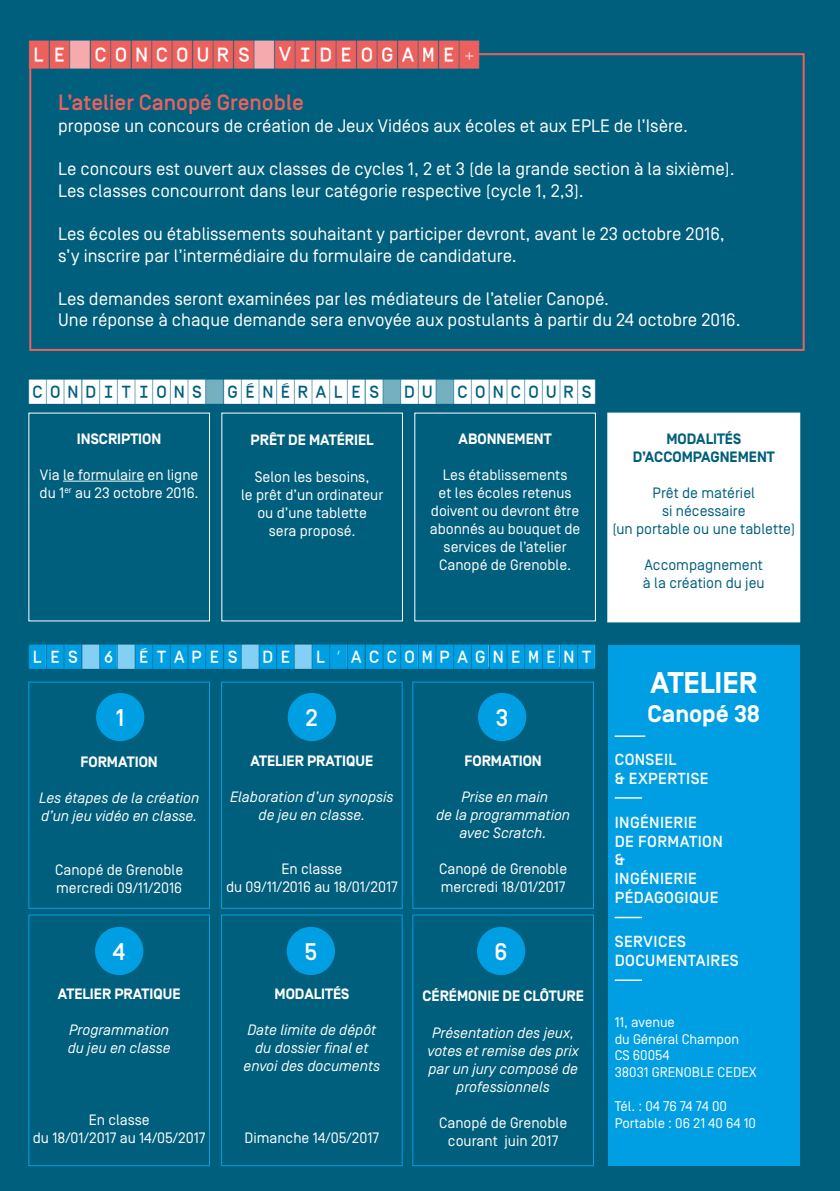
<style>
.page{position:relative;width:840px;height:1191px;background:#fff}
.page>*{position:absolute;margin:0;border:0;box-sizing:border-box;transform-origin:0 0}
.t1{font:700 30px "Simplon BP";color:#fff}
.t2{font:500 28px "Simplon CNDP";color:#ec615e}
.t3{font:500 24.2px "Simplon CNDP";color:#fff}
.t4{font:500 24.2px "Simplon CNDP";color:#009fe3}
.t5{font:700 24px "Simplon BP";color:#fff}
.t6{font:500 24px "Simplon BP";color:#fff}
.t7{font:500 22px "Simplon BP";color:#ec615e}
.t8{font:18px/21.6px "Simplon BP Regular";color:#fff}
.t9{font:500 16px/19px "Simplon BP";letter-spacing:.025em;color:#fff}
.t10{font:15px/18px "Simplon BP Regular";color:#fff;text-align:center}
.t11{font:italic 15px/18px "Simplon BP Regular";color:#fff;text-align:center}
.t12{font:700 15px "Simplon BP";color:#fff}
.t13{font:15px/18px "Simplon BP Regular";color:#005f7d;text-align:center}
.t14{font:700 15px/18px "Simplon BP";color:#005f7d;text-align:center}
.t15{font:14px/16.8px "Simplon BP Regular";color:#fff}
</style>
<div class="page">
<div style="left:0;top:0;width:839px;height:1191px;background:#005f7d"></div>
<div style="left:607px;top:413px;width:192px;height:209px;background:#fff"></div>
<div style="left:607px;top:412px;width:192px;height:210px;border:1px solid #fff"></div>
<hr style="left:63px;top:481px;width:81px;height:1px;background:#fff">
<div style="left:96px;top:693px;width:48px;height:48px;background:#009fe3;border-radius:50%"></div>
<div style="left:28px;top:681px;width:182px;height:228px;border:1px solid #009fe3"></div>
<div style="left:221px;top:681px;width:181px;height:228px;border:1px solid #009fe3"></div>
<div style="left:412px;top:681px;width:181px;height:228px;border:1px solid #009fe3"></div>
<div style="left:28px;top:914px;width:182px;height:252px;border:1px solid #009fe3"></div>
<div style="left:221px;top:914px;width:181px;height:252px;border:1px solid #009fe3"></div>
<div style="left:412px;top:914px;width:181px;height:252px;border:1px solid #009fe3"></div>
<div style="left:287px;top:693px;width:49px;height:48px;background:#009fe3;border-radius:50%"></div>
<div style="left:477px;top:693px;width:49px;height:48px;background:#009fe3;border-radius:50%"></div>
<div style="left:95px;top:927px;width:48px;height:48px;background:#009fe3;border-radius:50%"></div>
<div style="left:286px;top:927px;width:49px;height:48px;background:#009fe3;border-radius:50%"></div>
<div style="left:476px;top:927px;width:49px;height:48px;background:#009fe3;border-radius:50%"></div>
<div style="left:607px;top:645px;width:192px;height:520px;background:#009fe3"></div>
<hr style="left:614px;top:735px;width:31px;height:2px;background:#fff">
<svg style="left:614px;top:797px;width:27px;height:1px"></svg>
<hr style="left:614px;top:916px;width:27px;height:2px;background:#fff">
<hr style="left:614px;top:979px;width:27px;height:2px;background:#fff">
<svg style="left:29px;top:52px;width:776px;height:299px"></svg>
<div style="left:33px;top:44px;width:13px;height:21px;background:#fff"></div>
<div style="left:54px;top:44px;width:14px;height:21px;background:#fff"></div>
<div style="left:94px;top:44px;width:13px;height:21px;background:#fff"></div>
<div style="left:115px;top:44px;width:14px;height:21px;background:#fff"></div>
<div style="left:135px;top:44px;width:14px;height:21px;background:#fff"></div>
<div style="left:154px;top:44px;width:14px;height:21px;background:#fff"></div>
<div style="left:174px;top:44px;width:14px;height:21px;background:#fff"></div>
<div style="left:196px;top:44px;width:13px;height:21px;background:#fff"></div>
<div style="left:215px;top:44px;width:14px;height:21px;background:#fff"></div>
<div style="left:235px;top:44px;width:14px;height:21px;background:#fff"></div>
<div style="left:278px;top:44px;width:14px;height:21px;background:#fff"></div>
<div style="left:298px;top:44px;width:14px;height:21px;background:#fff"></div>
<div style="left:319px;top:44px;width:14px;height:21px;background:#fff"></div>
<div style="left:339px;top:44px;width:14px;height:21px;background:#fff"></div>
<div style="left:359px;top:44px;width:13px;height:21px;background:#fff"></div>
<div style="left:381px;top:44px;width:14px;height:21px;background:#fff"></div>
<div style="left:401px;top:44px;width:14px;height:21px;background:#fff"></div>
<div style="left:422px;top:44px;width:14px;height:21px;background:#fff"></div>
<div style="left:442px;top:44px;width:14px;height:21px;background:#fff"></div>
<div style="left:462px;top:44px;width:14px;height:21px;background:#fff"></div>
<div style="left:544px;top:645px;width:14px;height:22px;background:#fff"></div>
<div style="left:31px;top:645px;width:14px;height:22px;background:#fff"></div>
<div style="left:48px;top:645px;width:14px;height:22px;background:#fff"></div>
<div style="left:67px;top:645px;width:14px;height:22px;background:#fff"></div>
<div style="left:138px;top:645px;width:14px;height:22px;background:#fff"></div>
<div style="left:155px;top:645px;width:14px;height:22px;background:#fff"></div>
<div style="left:172px;top:645px;width:14px;height:22px;background:#fff"></div>
<div style="left:102px;top:645px;width:14px;height:22px;background:#fff"></div>
<div style="left:190px;top:645px;width:14px;height:22px;background:#fff"></div>
<div style="left:207px;top:645px;width:14px;height:22px;background:#fff"></div>
<div style="left:225px;top:645px;width:15px;height:22px;background:#fff"></div>
<div style="left:261px;top:645px;width:14px;height:22px;background:#fff"></div>
<div style="left:278px;top:645px;width:14px;height:22px;background:#fff"></div>
<div style="left:313px;top:645px;width:14px;height:22px;background:#fff"></div>
<div style="left:332px;top:645px;width:14px;height:22px;background:#fff"></div>
<div style="left:349px;top:645px;width:14px;height:22px;background:#fff"></div>
<div style="left:367px;top:645px;width:14px;height:22px;background:#fff"></div>
<div style="left:384px;top:645px;width:14px;height:22px;background:#fff"></div>
<div style="left:403px;top:645px;width:14px;height:22px;background:#fff"></div>
<div style="left:420px;top:645px;width:14px;height:22px;background:#fff"></div>
<div style="left:438px;top:645px;width:14px;height:22px;background:#fff"></div>
<div style="left:455px;top:645px;width:14px;height:22px;background:#fff"></div>
<div style="left:474px;top:645px;width:14px;height:22px;background:#fff"></div>
<div style="left:491px;top:645px;width:14px;height:22px;background:#fff"></div>
<div style="left:509px;top:645px;width:14px;height:22px;background:#fff"></div>
<div style="left:526px;top:645px;width:14px;height:22px;background:#fff"></div>
<div style="left:561px;top:645px;width:14px;height:22px;background:#fff"></div>
<div style="left:580px;top:645px;width:14px;height:22px;background:#fff"></div>
<h2 class="t2" style="left:29px;top:40px;width:452px">LE CONCOURS VIDEOGAME+</h2>
<p class="t7" style="left:58px;top:90px;width:247px">L’atelier Canopé Grenoble</p>
<p class="t8" style="left:58px;top:115px;width:631px">propose un concours de création de Jeux Vidéos aux écoles et aux EPLE de l’Isère.</p>
<p class="t8" style="left:58px;top:158px;width:677px">Le concours est ouvert aux classes de cycles 1, 2 et 3 (de la grande section à la sixième).<br>Les classes concourront dans leur catégorie respective (cycle 1, 2,3).</p>
<p class="t8" style="left:58px;top:223px;width:667px">Les écoles ou établissements souhaitant y participer devront, avant le 23 octobre 2016, s’y inscrire par l’intermédiaire du formulaire de candidature.</p>
<p class="t8" style="left:58px;top:288px;width:683px">Les demandes seront examinées par les médiateurs de l’atelier Canopé.<br>Une réponse à chaque demande sera envoyée aux postulants à partir du 24 octobre 2016.</p>
<h3 class="t3" style="left:29px;top:379px;width:568px">CONDITIONS GÉNÉRALES DU CONCOURS</h3>
<p class="t12" style="left:77px;top:430px;width:86px">INSCRIPTION</p>
<p class="t10" style="left:40px;top:465px;width:160px;text-align:left">Via le formulaire en ligne du 1<sup>er</sup> au 23 octobre 2016.</p>
<p class="t12" style="left:250px;top:431px;width:124px">PRÊT DE MATÉRIEL</p>
<p class="t10" style="left:241px;top:468px;width:143px">Selon les besoins,<br>le prêt d’un ordinateur ou d’une tablette<br>sera proposé.</p>
<p class="t12" style="left:458px;top:430px;width:94px">ABONNEMENT</p>
<p class="t10" style="left:429px;top:465px;width:152px">Les établissements<br>et les écoles retenus doivent ou devront être abonnés au bouquet de services de l’atelier<br>Canopé de Grenoble.</p>
<p class="t14" style="left:632px;top:430px;width:143px">MODALITÉS<br>D’ACCOMPAGNEMENT</p>
<p class="t13" style="left:612px;top:483px;width:184px">Prêt de matériel<br>si nécessaire<br>(un portable ou une tablette)</p>
<p class="t13" style="left:642px;top:555px;width:123px;text-align:left">Accompagnement à la création du jeu</p>
<h3 class="t4" style="left:29px;top:644px;width:568px">LES 6 ÉTAPES DE L’ACCOMPAGNEMENT</h3>
<h3 class="t6" style="left:116px;top:704px;width:10px">1</h3>
<p class="t12" style="left:80px;top:753px;width:79px">FORMATION</p>
<p class="t11" style="left:39px;top:788px;width:162px;text-align:left">Les étapes de la création d’un jeu vidéo en classe.</p>
<p class="t10" style="left:55px;top:860px;width:129px;text-align:left">Canopé de Grenoble mercredi 09/11/2016</p>
<h3 class="t6" style="left:305px;top:704px;width:14px">2</h3>
<h3 class="t6" style="left:495px;top:704px;width:14px">3</h3>
<p class="t12" style="left:250px;top:752px;width:124px">ATELIER PRATIQUE</p>
<p class="t11" style="left:230px;top:787px;width:165px">Elaboration d’un synopsis de jeu en classe.</p>
<p class="t10" style="left:226px;top:859px;width:173px">En classe<br>du 09/11/2016 au 18/01/2017</p>
<p class="t12" style="left:464px;top:752px;width:79px">FORMATION</p>
<p class="t11" style="left:436px;top:787px;width:135px">Prise en main<br>de la programmation avec Scratch.</p>
<p class="t10" style="left:439px;top:859px;width:129px;text-align:left">Canopé de Grenoble mercredi 18/01/2017</p>
<h3 class="t6" style="left:113px;top:937px;width:14px">4</h3>
<h3 class="t6" style="left:304px;top:937px;width:14px">5</h3>
<h3 class="t6" style="left:494px;top:937px;width:14px">6</h3>
<p class="t12" style="left:58px;top:985px;width:124px">ATELIER PRATIQUE</p>
<p class="t11" style="left:68px;top:1020px;width:104px;text-align:left">Programmation du jeu en classe</p>
<p class="t10" style="left:33px;top:1110px;width:174px">En classe<br>du 18/01/2017 au 14/05/2017</p>
<p class="t12" style="left:274px;top:985px;width:76px">MODALITÉS</p>
<p class="t11" style="left:243px;top:1020px;width:138px">Date limite de dépôt du dossier final et envoi des documents</p>
<p class="t10" style="left:244px;top:1128px;width:136px">Dimanche 14/05/2017</p>
<p class="t12" style="left:422px;top:987px;width:163px">CÉRÉMONIE DE CLÔTURE</p>
<p class="t11" style="left:427px;top:1023px;width:153px">Présentation des jeux, votes et remise des prix par un jury composé de professionnels</p>
<p class="t10" style="left:439px;top:1113px;width:129px">Canopé de Grenoble courant juin 2017</p>
<h1 class="t1" style="left:650px;top:665px;width:108px">ATELIER</h1>
<h3 class="t5" style="left:647px;top:699px;width:114px">Canopé 38</h3>
<p class="t9" style="left:614px;top:750px;width:95px">CONSEIL<br>&amp; EXPERTISE</p>
<p class="t9" style="left:614px;top:813px;width:110px">INGÉNIERIE<br>DE FORMATION &amp;<br>INGÉNIERIE<br>PÉDAGOGIQUE</p>
<p class="t9" style="left:614px;top:932px;width:125px">SERVICES<br>DOCUMENTAIRES</p>
<p class="t15" style="left:614px;top:1013px;width:144px">11, avenue<br>du Général Champon<br>CS 60054<br>38031 GRENOBLE CEDEX</p>
<p class="t15" style="left:614px;top:1097px;width:143px">Tél. : 04 76 74 74 00<br>Portable : 06 21 40 64 10</p>
</div>
